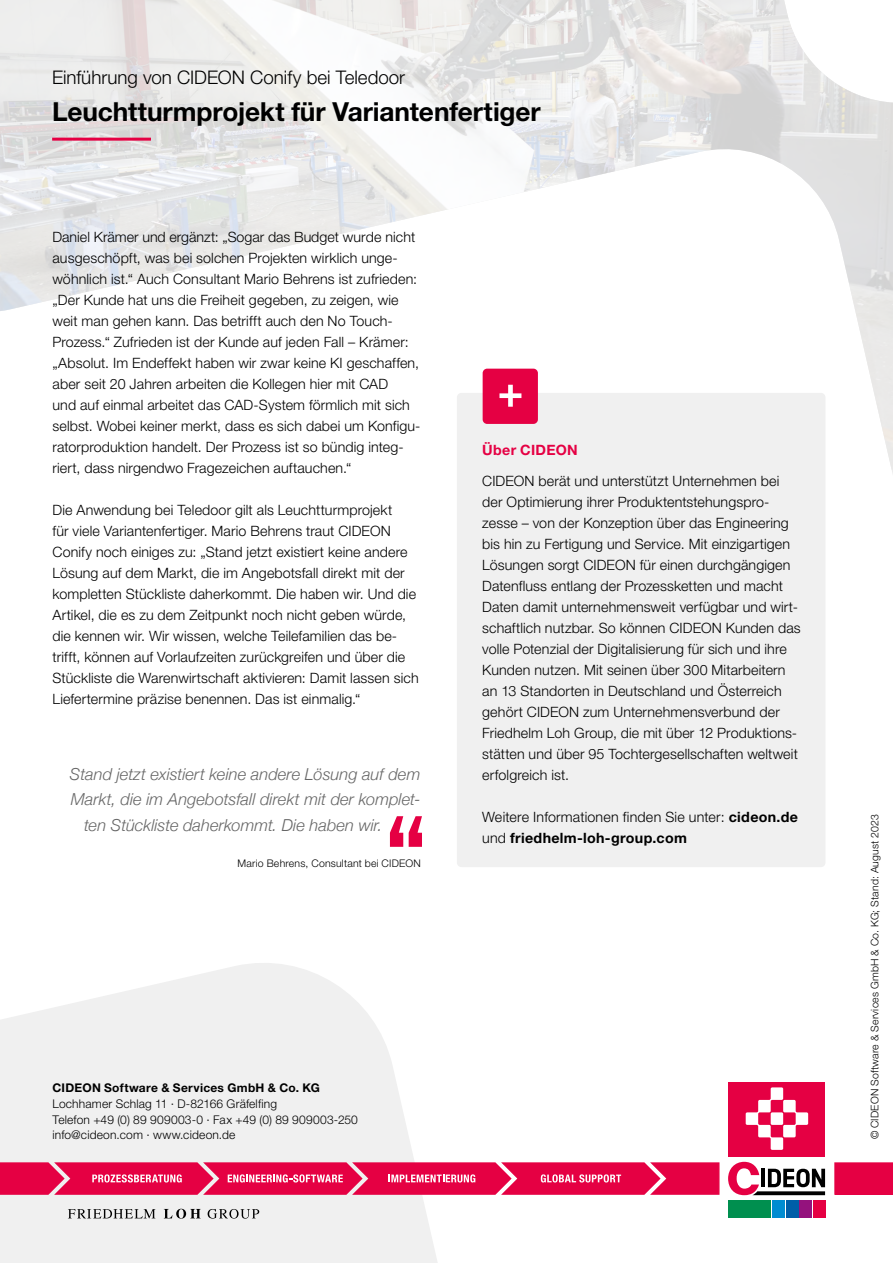
<style>
.page{position:relative;width:893px;height:1263px;background:#fff}
.page>*{position:absolute;margin:0;border:0;box-sizing:border-box;transform-origin:0 0}
.Prod_Headline_schwarz_17_5_17_5{font:700 26.25px "Helvetica Neue LT Pro";letter-spacing:-.005em;color:#000}
.Prod_Topline_schwarz_12_5_17_5{font:300 18.75px "Helvetica Neue LT Pro";color:#000}
.Prod_Headline_schwarz_17_5_17_5-2{font:italic 300 16.5px "Helvetica Neue";letter-spacing:.005em;color:#666}
.Prod_Fließ_9_5_14{font:300 14.25px/21px "Helvetica Neue LT Pro";letter-spacing:.01em;color:#000}
.Prod_Fließ_HEAD_PowerRed_9_5_14{font:700 14.25px "Helvetica Neue LT Pro";letter-spacing:.02em;color:#e50043}
.t1{font:300 12px/15.8px "Helvetica Neue LT Pro";letter-spacing:.015em;color:#000}
.t2{font:700 12px "Helvetica Neue LT Pro";letter-spacing:.02em;color:#000}
.Prod_Headline_schwarz_17_5_17_5-3{font:300 10.5px "Helvetica Neue LT Pro";letter-spacing:.02em;color:#000}
.s1{font-weight:700}
</style>
<div class="page">
<svg style="left:0;top:963px;width:438px;height:300px;fill:#f0f0f0"></svg>
<svg style="left:68px;top:1209px;width:191px;height:10px"></svg>
<div style="left:834px;top:1162px;width:59px;height:33px;background:#e50043"></div>
<svg style="left:728px;top:1082px;width:98px;height:136px"></svg>
<div style="left:729px;top:1082px;width:96px;height:74px;background:#e50043"></div>
<svg style="left:746px;top:1087px;width:62px;height:63px"></svg>
<div style="left:729px;top:1201px;width:42px;height:17px;background:#008f4f"></div>
<div style="left:772px;top:1201px;width:13px;height:17px;background:#008cd1"></div>
<div style="left:786px;top:1201px;width:12px;height:17px;background:#005ea8"></div>
<div style="left:799px;top:1201px;width:13px;height:17px;background:#94127d"></div>
<div style="left:813px;top:1201px;width:12px;height:17px;background:#e50043"></div>
<svg style="left:728px;top:1162px;width:97px;height:33px"></svg>
<svg style="left:0;top:1162px;width:719px;height:33px;background:#e71d58"></svg>
<img style="left:0;top:0;width:893px;height:470px">
<hr style="left:52px;top:138px;width:99px;height:3px;background:#e50043">
<div style="left:457px;top:393px;width:368px;height:474px;background:#f0f0f0;border-radius:4px"></div>
<div style="left:483px;top:369px;width:55px;height:55px;background:#e50043;border-radius:4px"></div>
<svg style="left:499px;top:385px;width:22px;height:22px"></svg>
<svg style="left:409px;top:816px;width:13px;height:31px"></svg>
<svg style="left:390px;top:816px;width:13px;height:31px"></svg>
<p class="Prod_Topline_schwarz_12_5_17_5" style="left:52px;top:66px;width:354px">Einführung von CIDEON Conify bei Teledoor</p>
<p class="Prod_Headline_schwarz_17_5_17_5" style="left:52px;top:95px;width:490px">Leuchtturmprojekt für Variantenfertiger</p>
<p class="Prod_Fließ_9_5_14" style="left:52px;top:226px;width:369px">Daniel Krämer und ergänzt: „Sogar das Budget wurde nicht ausgeschöpft, was bei solchen Projekten wirklich unge&shy;wöhnlich ist.“ Auch Consultant Mario Behrens ist zufrieden: „Der Kunde hat uns die Freiheit gegeben, zu zeigen, wie weit man gehen kann. Das betrifft auch den No Touch-Prozess.“ Zufrieden ist der Kunde auf jeden Fall – Krämer: „Absolut. Im Endeffekt haben wir zwar keine KI geschaffen, aber seit 20 Jahren arbeiten die Kollegen hier mit CAD<br>und auf einmal arbeitet das CAD-System förmlich mit sich selbst. Wobei keiner merkt, dass es sich dabei um Konfigu&shy;ratorproduktion handelt. Der Prozess ist so bündig integ&shy;riert, dass nirgendwo Fragezeichen auftauchen.“</p>
<p class="Prod_Fließ_9_5_14" style="left:52px;top:499px;width:368px">Die Anwendung bei Teledoor gilt als Leuchtturmprojekt<br>für viele Variantenfertiger. Mario Behrens traut CIDEON Conify noch einiges zu: „Stand jetzt existiert keine andere Lösung auf dem Markt, die im Angebotsfall direkt mit der kompletten Stückliste daherkommt. Die haben wir. Und die Artikel, die es zu dem Zeitpunkt noch nicht geben würde, die kennen wir. Wir wissen, welche Teilefamilien das be&shy;trifft, können auf Vorlaufzeiten zurückgreifen und über die Stückliste die Warenwirtschaft aktivieren: Damit lassen sich Liefertermine präzise benennen. Das ist einmalig.“</p>
<p class="Prod_Headline_schwarz_17_5_17_5-2" style="left:70px;top:761px;width:352px">Stand jetzt existiert keine andere Lösung auf dem</p>
<p class="Prod_Headline_schwarz_17_5_17_5-2" style="left:71px;top:786px;width:351px">Markt, die im Angebotsfall direkt mit der komplet-</p>
<p class="Prod_Headline_schwarz_17_5_17_5-2" style="left:84px;top:812px;width:300px">ten Stückliste daherkommt. Die haben wir.</p>
<p class="Prod_Headline_schwarz_17_5_17_5-3" style="left:238px;top:857px;width:185px">Mario Behrens, Consultant bei CIDEON</p>
<p class="Prod_Fließ_HEAD_PowerRed_9_5_14" style="left:482px;top:441px;width:97px">Über CIDEON</p>
<p class="Prod_Fließ_9_5_14" style="left:482px;top:470px;width:320px">CIDEON berät und unterstützt Unternehmen bei der Optimierung ihrer Produktentstehungspro&shy;zesse – von der Konzeption über das Engineering bis hin zu Fertigung und Service. Mit einzigartigen Lösungen sorgt CIDEON für einen durchgängigen Datenfluss entlang der Prozessketten und macht Daten damit unternehmensweit verfügbar und wirt&shy;schaftlich nutzbar. So können CIDEON Kunden das volle Potenzial der Digitalisierung für sich und ihre Kunden nutzen. Mit seinen über 300 Mitarbeitern an 13 Standorten in Deutschland und Österreich gehört CIDEON zum Unternehmensverbund der Friedhelm Loh Group, die mit über 12 Produktions&shy;stätten und über 95 Tochtergesellschaften weltweit erfolgreich ist.</p>
<p class="Prod_Fließ_9_5_14" style="left:482px;top:806px;width:317px">Weitere Informationen finden Sie unter: <span class="s1">cideon.de </span>und <span class="s1">friedhelm-loh-group.com</span></p>
<p class="t2" style="left:52px;top:1080px;width:269px">CIDEON Software &amp; Services GmbH &amp; Co. KG</p>
<p class="t1" style="left:52px;top:1095px;width:307px">Lochhamer Schlag 11 · D-82166 Gräfelfing<br>Telefon +49 (0) 89 909003-0 · Fax +49 (0) 89 909003-250 info@cideon.com · www.cideon.de</p>
<p class="Prod_Headline_schwarz_17_5_17_5-3" style="left:868px;top:1139px;width:327px;rotate:-90deg">© CIDEON Software &amp; Services GmbH &amp; Co. KG; Stand: August 2023</p>
</div>
